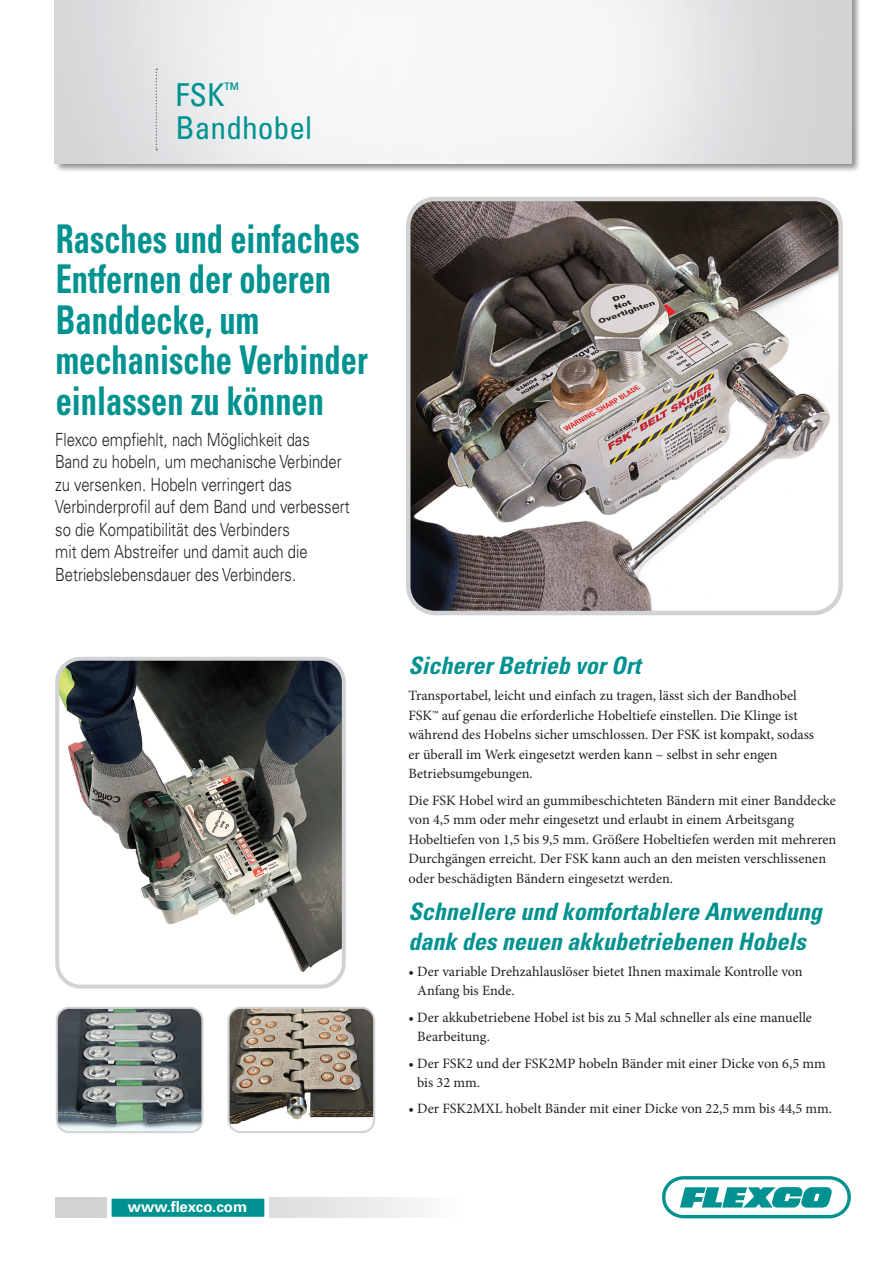
<style>
.page{position:relative;width:893px;height:1263px;background:#fff}
.page>*{position:absolute;margin:0;border:0;box-sizing:border-box;transform-origin:0 0}
.t1{font:700 condensed 39.6px/40.5px "Univers LT Std";color:#009290;scale:.82 1}
.t2{font:condensed 31.5px/33px "Univers LT Std";color:#009290}
.t3{font:italic 700 condensed 24px/30px "Univers LT Std";color:#009290}
.t4{font:300 18.15px/22.5px "Univers LT Std";color:#231f20;scale:.82 1}
.t5{font:700 15.6px "Univers LT Std";color:#fff}
.t6{font:700 15px "Univers LT Std";color:#fff}
.t7{font:14.25px/19.5px "Minion Pro";color:#231f20}
</style>
<div class="page">
<div style="left:54px;top:0;width:808px;height:174px;background:#231f20;opacity:.5"></div>
<img style="left:55px;top:0;width:796px;height:164px">
<svg style="left:662px;top:1176px;width:189px;height:42px"></svg>
<svg style="left:55px;top:1198px;width:363px;height:19px"></svg>
<div style="left:107px;top:1194px;width:162px;height:27px;background:#009290;border:4px solid #fff"></div>
<svg style="left:156px;top:69px;width:1px;height:81px"></svg>
<img style="left:60px;top:662px;width:281px;height:321px">
<div style="left:55px;top:657px;width:291px;height:331px;border:4px solid #d1d2d4;border-radius:23px"></div>
<img style="left:411px;top:202px;width:427px;height:408px">
<div style="left:406px;top:197px;width:437px;height:418px;border:4px solid #d1d2d4;border-radius:27px"></div>
<img style="left:57px;top:1008px;width:145px;height:124px">
<div style="left:56px;top:1007px;width:147px;height:126px;border:2px solid #d1d2d4;border-radius:12px"></div>
<img style="left:230px;top:1008px;width:144px;height:124px">
<div style="left:227px;top:1007px;width:148px;height:126px;border:2px solid #d1d2d4;border-radius:12px"></div>
<h2 class="t2" style="left:176px;top:77px;width:138px">FSK<sup>™<br></sup>Bandhobel</h2>
<h1 class="t1" style="left:56px;top:218px;width:382px">Rasches und einfaches<br>Entfernen der oberen<br>Banddecke, um mechanische Verbinder einlassen zu können</h1>
<p class="t4" style="left:55px;top:428px;width:361px">Flexco empfiehlt, nach Möglichkeit das<br>Band zu hobeln, um mechanische Verbinder zu versenken. Hobeln verringert das Verbinderprofil auf dem Band und verbessert so die Kompatibilität des Verbinders<br>mit dem Abstreifer und damit auch die Betriebslebensdauer des Verbinders.</p>
<p class="t6" style="left:128px;top:1198px;width:121px">www.flexco.com</p>
<p class="t5" style="left:115px;top:1198px;width:126px">www.flexco.com</p>
<h3 class="t3" style="left:408px;top:651px;width:233px">Sicherer Betrieb vor Ort</h3>
<p class="t7" style="left:408px;top:686px;width:407px">Transportabel, leicht und einfach zu tragen, lässt sich der Bandhobel FSK™ auf genau die erforderliche Hobeltiefe einstellen. Die Klinge ist während des Hobelns sicher umschlossen. Der FSK ist kompakt, sodass er überall im Werk eingesetzt werden kann – selbst in sehr engen Betriebsumgebungen.</p>
<p class="t7" style="left:408px;top:790px;width:429px">Die FSK Hobel wird an gummibeschichteten Bändern mit einer Banddecke von 4,5 mm oder mehr eingesetzt und erlaubt in einem Arbeitsgang Hobeltiefen von 1,5 bis 9,5 mm. Größere Hobeltiefen werden mit mehreren Durchgängen erreicht. Der FSK kann auch an den meisten verschlissenen oder beschädigten Bändern eingesetzt werden.</p>
<h3 class="t3" style="left:408px;top:896px;width:415px">Schnellere und komfortablere Anwendung dank des neuen akkubetriebenen Hobels</h3>
<p class="t7" style="left:417px;top:962px;width:387px;text-indent:-9px">• Der variable Drehzahlauslöser bietet Ihnen maximale Kontrolle von<br>Anfang bis Ende.</p>
<p class="t7" style="left:417px;top:1007px;width:396px;text-indent:-9px">• Der akkubetriebene Hobel ist bis zu 5 Mal schneller als eine manuelle<br>Bearbeitung.</p>
<p class="t7" style="left:417px;top:1053px;width:410px;text-indent:-9px">• Der FSK2 und der FSK2MP hobeln Bänder mit einer Dicke von 6,5 mm bis 32 mm.</p>
<p class="t7" style="left:408px;top:1099px;width:425px">• Der FSK2MXL hobelt Bänder mit einer Dicke von 22,5 mm bis 44,5 mm.</p>
</div>
